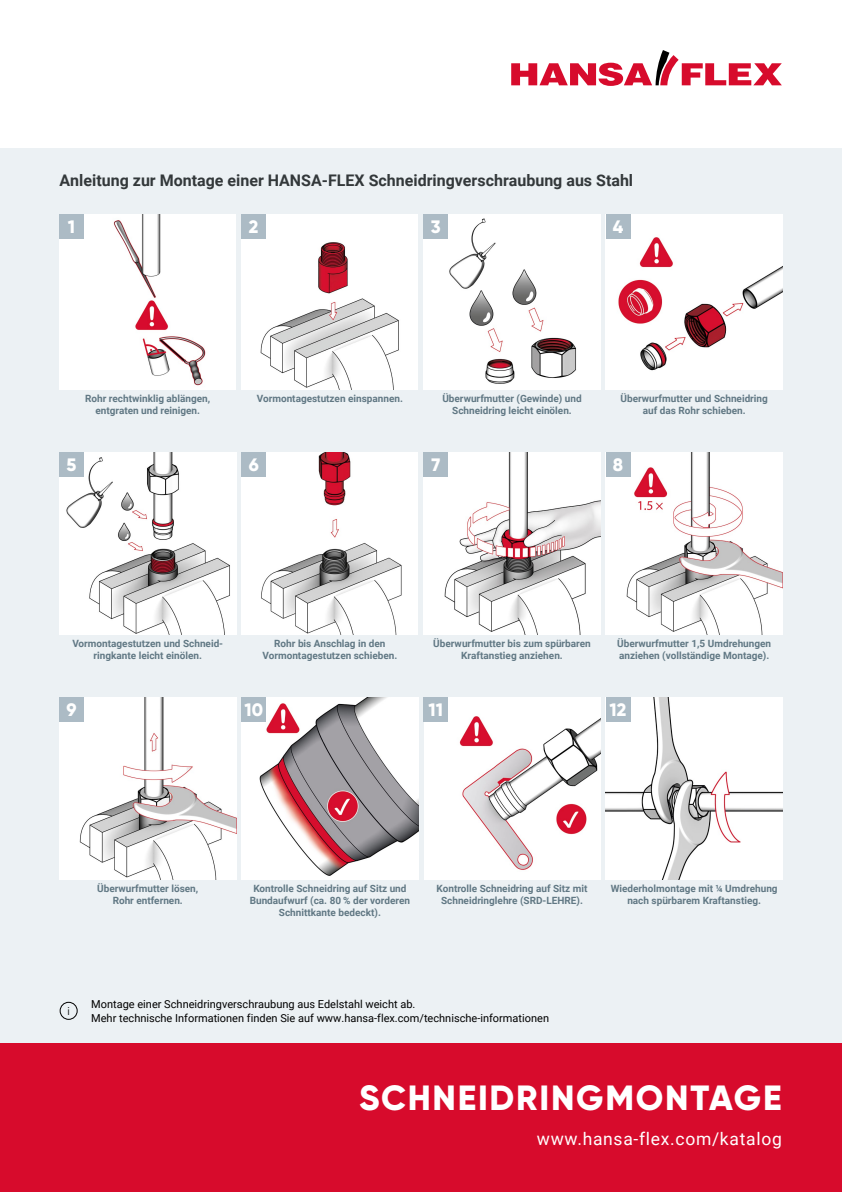
<style>
.page{position:relative;width:842px;height:1192px;background:#fff}
.page>*{position:absolute;margin:0;border:0;box-sizing:border-box;transform-origin:0 0}
.t1{font:800 35px "Gilroy";letter-spacing:.05em;color:#fff}
.t2{font:800 18px "Gilroy";color:#fff}
.t3{font:17.5px "Roboto";letter-spacing:.04em;color:#fff}
.t4{font:700 16px "Roboto";color:#33383a}
.t5{font:11.3px "Gilroy";color:#000}
.t6{font:11px "Roboto";color:#000}
.t7{font:700 10px/12px "Roboto";color:#617884;text-align:center}
</style>
<div class="page">
<div style="left:0;top:149px;width:842px;height:899px;background:#ecf1f4"></div>
<div style="left:0;top:1043px;width:842px;height:149px;background:#d70b2c"></div>
<div style="left:60px;top:1002px;width:18px;height:18px;border:1px solid #000;border-radius:50%"></div>
<svg style="left:511px;top:50px;width:271px;height:36px"></svg>
<div style="left:426px;top:697px;width:174px;height:182px;background:#fff"></div>
<div style="left:424px;top:704px;width:176px;height:175px;background:#fff"></div>
<img style="left:433px;top:718px;width:167px;height:152px">
<div style="left:439px;top:697px;width:53px;height:42px;background:#fff"></div>
<img style="left:606px;top:214px;width:176px;height:175px">
<div style="left:614px;top:214px;width:78px;height:63px;background:#fff"></div>
<img style="left:60px;top:214px;width:173px;height:175px">
<div style="left:424px;top:214px;width:176px;height:175px;background:#fff"></div>
<img style="left:424px;top:218px;width:152px;height:166px">
<img style="left:639px;top:237px;width:34px;height:31px">
<div style="left:242px;top:214px;width:176px;height:175px;background:#fff"></div>
<img style="left:242px;top:238px;width:157px;height:151px">
<img style="left:60px;top:452px;width:176px;height:182px">
<img style="left:242px;top:452px;width:175px;height:182px">
<img style="left:424px;top:452px;width:176px;height:182px">
<img style="left:606px;top:452px;width:176px;height:182px">
<img style="left:60px;top:697px;width:176px;height:182px">
<div style="left:242px;top:697px;width:176px;height:182px;background:#fff"></div>
<img style="left:251px;top:697px;width:167px;height:179px">
<img style="left:606px;top:697px;width:176px;height:182px">
<div style="left:60px;top:214px;width:24px;height:24px;background:#acbbc5"></div>
<div style="left:242px;top:214px;width:24px;height:24px;background:#acbbc5"></div>
<div style="left:424px;top:214px;width:24px;height:24px;background:#acbbc5"></div>
<div style="left:606px;top:214px;width:24px;height:24px;background:#acbbc5"></div>
<div style="left:60px;top:452px;width:24px;height:24px;background:#acbbc5"></div>
<div style="left:242px;top:452px;width:24px;height:24px;background:#acbbc5"></div>
<div style="left:424px;top:452px;width:24px;height:24px;background:#acbbc5"></div>
<div style="left:606px;top:452px;width:24px;height:24px;background:#acbbc5"></div>
<div style="left:60px;top:697px;width:24px;height:24px;background:#acbbc5"></div>
<div style="left:242px;top:697px;width:24px;height:24px;background:#acbbc5"></div>
<div style="left:424px;top:697px;width:24px;height:24px;background:#acbbc5"></div>
<div style="left:606px;top:697px;width:24px;height:24px;background:#acbbc5"></div>
<img style="left:454px;top:716px;width:44px;height:37px">
<h3 class="t4" style="left:60px;top:169px;width:575px">Anleitung zur Montage einer HANSA-FLEX Schneidringverschraubung aus Stahl</h3>
<h2 class="t2" style="left:68px;top:216px;width:9px">1</h2>
<h2 class="t2" style="left:249px;top:216px;width:11px">2</h2>
<h2 class="t2" style="left:431px;top:216px;width:11px">3</h2>
<h2 class="t2" style="left:613px;top:216px;width:12px">4</h2>
<p class="t7" style="left:85px;top:392px;width:127px">Rohr rechtwinklig ablängen, entgraten und reinigen.</p>
<p class="t7" style="left:442px;top:392px;width:141px">Überwurfmutter (Gewinde) und<br>Schneidring leicht einölen.</p>
<p class="t7" style="left:620px;top:392px;width:149px">Überwurfmutter und Schneidring auf das Rohr schieben.</p>
<p class="t7" style="left:257px;top:392px;width:148px">Vormontagestutzen einspannen.</p>
<h2 class="t2" style="left:67px;top:454px;width:11px">5</h2>
<h2 class="t2" style="left:249px;top:454px;width:12px">6</h2>
<h2 class="t2" style="left:431px;top:454px;width:10px">7</h2>
<h2 class="t2" style="left:613px;top:454px;width:12px">8</h2>
<p class="t7" style="left:72px;top:637px;width:152px">Vormontagestutzen und Schneid-</p>
<p class="t7" style="left:262px;top:637px;width:136px">Rohr bis Anschlag in den<br>Vormontagestutzen schieben.</p>
<p class="t7" style="left:433px;top:637px;width:159px">Überwurfmutter bis zum spürbaren<br>Kraftanstieg anziehen.</p>
<p class="t7" style="left:617px;top:637px;width:155px;text-align:left">Überwurfmutter 1,5 Umdrehungen anziehen (vollständige Montage .(</p>
<p class="t7" style="left:94px;top:649px;width:110px">ringkante leicht einölen.</p>
<h2 class="t2" style="left:67px;top:699px;width:12px">9</h2>
<h2 class="t2" style="left:244px;top:699px;width:20px">10</h2>
<h2 class="t2" style="left:429px;top:699px;width:16px">11</h2>
<h2 class="t2" style="left:610px;top:699px;width:18px">12</h2>
<p class="t7" style="left:97px;top:882px;width:103px">Überwurfmutter lösen,<br>Rohr entfernen.</p>
<p class="t7" style="left:250px;top:882px;width:162px">Kontrolle Schneidring auf Sitz und<br>Bundaufwurf (ca. 80 % der vorderen<br>Schnittkante bedeckt .(</p>
<p class="t7" style="left:611px;top:882px;width:168px">Wiederholmontage mit ¼ Umdrehung nach spürbarem Kraftanstieg.</p>
<p class="t7" style="left:436px;top:882px;width:153px">Kontrolle Schneidring auf Sitz mit<br>Schneidringlehre (SRD-LEHRE .(</p>
<p class="t5" style="left:67px;top:1004px;width:4px">i</p>
<p class="t6" style="left:91px;top:997px;width:326px">Montage einer Schneidringverschraubung aus Edelstahl weicht ab.</p>
<p class="t6" style="left:91px;top:1010px;width:459px">Mehr technische Informationen finden Sie auf www.hansa-flex.com/technische-informationen</p>
<h1 class="t1" style="left:359px;top:1076px;width:424px">SCHNEIDRINGMONTAGE</h1>
<h3 class="t3" style="left:537px;top:1127px;width:246px">www.hansa-flex.com/katalog</h3>
</div>
